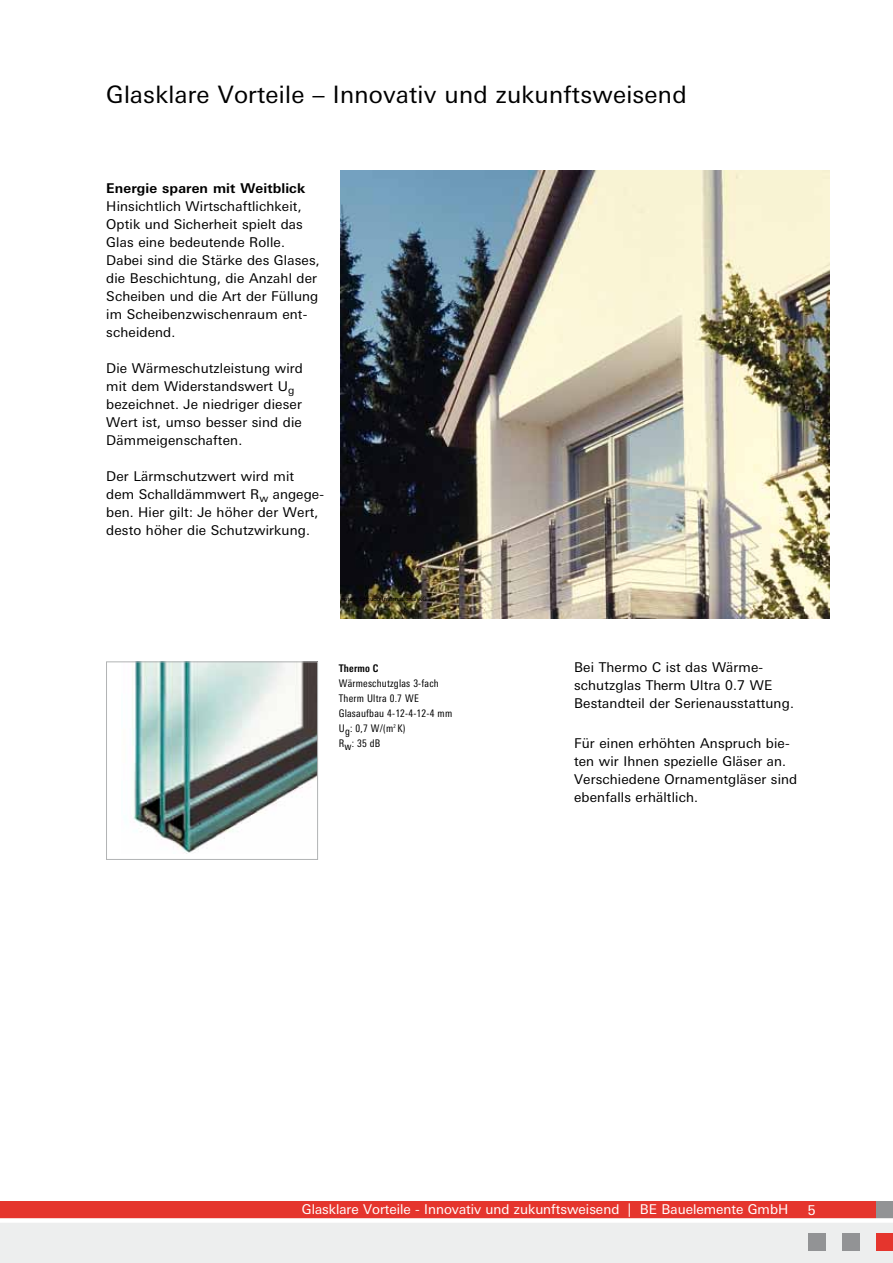
<style>
.page{position:relative;width:893px;height:1263px;background:#fff}
.page>*{position:absolute;margin:0;border:0;box-sizing:border-box;transform-origin:0 0}
.t1{font:24px "LT Univers Basic";letter-spacing:.01em;color:#000}
.t2{font:13.5px/18px "LT Univers Basic";letter-spacing:.01em;color:#000}
.t3{font:13.5px "LT Univers Basic";color:#fff}
.t4{font:700 13.5px "LT Univers Basic";letter-spacing:.01em;color:#000}
.t5{font:condensed 10.5px/15px "LT Univers";letter-spacing:.02em;color:#000}
.t6{font:700 condensed 10.5px "LT Univers";letter-spacing:.015em;color:#000}
.t7{font:6px "LT Univers Basic";color:#000}
</style>
<div class="page">
<div style="left:0;top:1201px;width:878px;height:17px;background:#e5352d"></div>
<div style="left:0;top:1222px;width:893px;height:41px;background:#edeeee"></div>
<div style="left:876px;top:1201px;width:17px;height:17px;background:#929395"></div>
<div style="left:0;top:1218px;width:893px;height:5px;background:#fff"></div>
<div style="left:876px;top:1233px;width:17px;height:17px;background:#e5352d"></div>
<div style="left:842px;top:1233px;width:17px;height:17px;background:#929395"></div>
<div style="left:808px;top:1233px;width:17px;height:17px;background:#929395"></div>
<img style="left:340px;top:170px;width:489px;height:449px">
<img style="left:132px;top:664px;width:184px;height:189px">
<div style="left:106px;top:662px;width:212px;height:198px;border:1px solid #b1b3b4"></div>
<h1 class="t1" style="left:106px;top:81px;width:582px">Glasklare Vorteile – Innovativ und zukunftsweisend</h1>
<p class="t4" style="left:106px;top:180px;width:201px">Energie sparen mit Weitblick</p>
<p class="t2" style="left:106px;top:197px;width:215px">Hinsichtlich Wirtschaftlichkeit,<br>Optik und Sicherheit spielt das<br>Glas eine bedeutende Rolle.<br>Dabei sind die Stärke des Glases, die Beschichtung, die Anzahl der<br>Scheiben und die Art der Füllung im Scheibenzwischenraum ent&shy;scheidend.</p>
<p class="t2" style="left:106px;top:359px;width:198px">Die Wärmeschutzleistung wird mit dem Widerstandswert U<sub>g </sub>bezeichnet. Je niedriger dieser<br>Wert ist, umso besser sind die<br>Dämmeigenschaften.</p>
<p class="t2" style="left:106px;top:467px;width:219px">Der Lärmschutzwert wird mit dem Schalldämmwert R<sub>w</sub> angege&shy;ben. Hier gilt: Je höher der Wert, desto höher die Schutzwirkung.</p>
<p class="t7" style="left:341px;top:596px;width:88px">Fotos: Schüco International KG</p>
<p class="t6" style="left:339px;top:662px;width:41px">Thermo C</p>
<p class="t5" style="left:339px;top:676px;width:115px">Wärmeschutzglas 3-fach<br>Therm Ultra 0.7 WE<br>Glasaufbau 4-12-4-12-4 mm<br>Ug: 0,7 W/(m<sup>2</sup> K)<br>Rw: 35 dB</p>
<p class="t2" style="left:574px;top:658px;width:221px">Bei Thermo C ist das Wärme&shy;schutzglas Therm Ultra 0.7 WE<br>Bestandteil der Serienausstattung.</p>
<p class="t2" style="left:574px;top:734px;width:225px">Für einen erhöhten Anspruch bie&shy;ten wir Ihnen spezielle Gläser an.<br>Verschiedene Ornamentgläser sind ebenfalls erhältlich.</p>
<p class="t3" style="left:302px;top:1201px;width:488px">Glasklare Vorteile - Innovativ und zukunftsweisend | BE Bauelemente GmbH</p>
<p class="t3" style="left:808px;top:1202px;width:9px">5</p>
</div>
